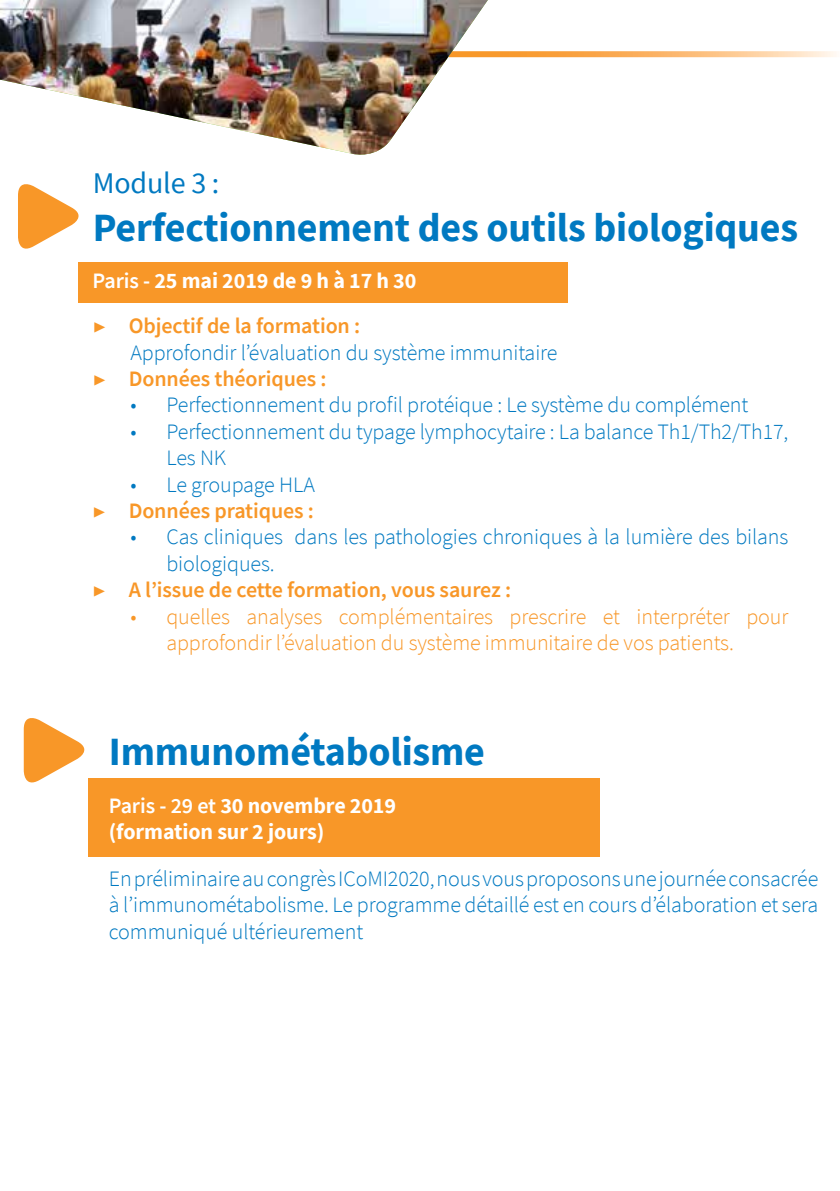
<style>
.page{position:relative;width:840px;height:1191px;background:#fff}
.page>*{position:absolute;margin:0;border:0;box-sizing:border-box;transform-origin:0 0}
.t1{font:700 40px "Source Sans Pro";letter-spacing:-.005em;color:#0079c1}
.t2{font:30px "Source Sans Pro";letter-spacing:-.005em;color:#0079c1}
.t3{font:300 22px/26.4px "Source Sans Pro";letter-spacing:-.005em;color:#0079c1}
.t4{font:300 22px/26.4px "Source Sans Pro";letter-spacing:-.005em;color:#f89728}
.t5{font:600 22px/26.4px "Source Sans Pro";letter-spacing:-.005em;color:#f89728;text-align:right}
.t6{font:700 22px/26.4px "Source Sans Pro";letter-spacing:-.005em;color:#fff}
.s1{font-weight:600}
.s2{font-family:"Minion Pro";font-weight:400}
.s3{font-weight:300;color:#0079c1}
</style>
<div class="page">
<div style="left:78px;top:262px;width:489px;height:41px;background:#f89728"></div>
<svg style="left:18px;top:184px;width:61px;height:65px"></svg>
<div style="left:88px;top:778px;width:511px;height:78px;background:#f89728"></div>
<svg style="left:24px;top:718px;width:61px;height:65px"></svg>
<svg style="left:618px;top:51px;width:219px;height:6px"></svg>
<svg style="left:487px;top:0;width:131px;height:58px"></svg>
<img style="left:0;top:0;width:487px;height:155px">
<h2 class="t2" style="left:93px;top:164px;width:128px">Module 3 :</h2>
<h1 class="t1" style="left:93px;top:200px;width:706px">Perfectionnement des outils biologiques</h1>
<p class="t6" style="left:93px;top:267px;width:325px"><span class="s1">Paris -</span> 25 mai 2019 de 9 h à 17 h 30</p>
<p class="t5" style="left:93px;top:312px;width:269px"><span class="s2">▶</span> Objectif de la formation :</p>
<p class="t3" style="left:130px;top:339px;width:428px">Approfondir l’évaluation du système immunitaire</p>
<p class="t5" style="left:93px;top:365px;width:235px"><span class="s2">▶</span> Données théoriques :</p>
<p class="t3" style="left:130px;top:392px;width:619px">• Perfectionnement du profil protéique : Le système du complément</p>
<p class="t3" style="left:166px;top:418px;width:623px;text-indent:-36px">• Perfectionnement du typage lymphocytaire : La balance Th1/Th2/Th17,<br>Les NK</p>
<p class="t5" style="left:93px;top:471px;width:224px"><span class="s3">• Le groupage HLA<br></span><span class="s2">▶</span> Données pratiques :</p>
<p class="t3" style="left:130px;top:524px;width:659px">• Cas cliniques dans les pathologies chroniques à la lumière des bilans</p>
<p class="t3" style="left:166px;top:550px;width:110px">biologiques.</p>
<p class="t5" style="left:93px;top:576px;width:420px"><span class="s2">▶</span> A l’issue de cette formation, vous saurez :</p>
<p class="t4" style="left:166px;top:603px;width:623px;text-indent:-36px">• quelles analyses complémentaires prescrire et interpréter pour approfondir l’évaluation du système immunitaire de vos patients.</p>
<h1 class="t1" style="left:109px;top:725px;width:377px">Immunométabolisme</h1>
<p class="t6" style="left:109px;top:792px;width:288px"><span class="s1">Paris - 29 et</span> 30 novembre 2019 (formation sur 2 jours)</p>
<p class="t3" style="left:109px;top:865px;width:710px;text-align:justify">En préliminaire au congrès ICoMI2020, nous vous proposons une journée consacrée à l’immunométabolisme. Le programme détaillé est en cours d’élaboration et sera communiqué ultérieurement</p>
</div>
